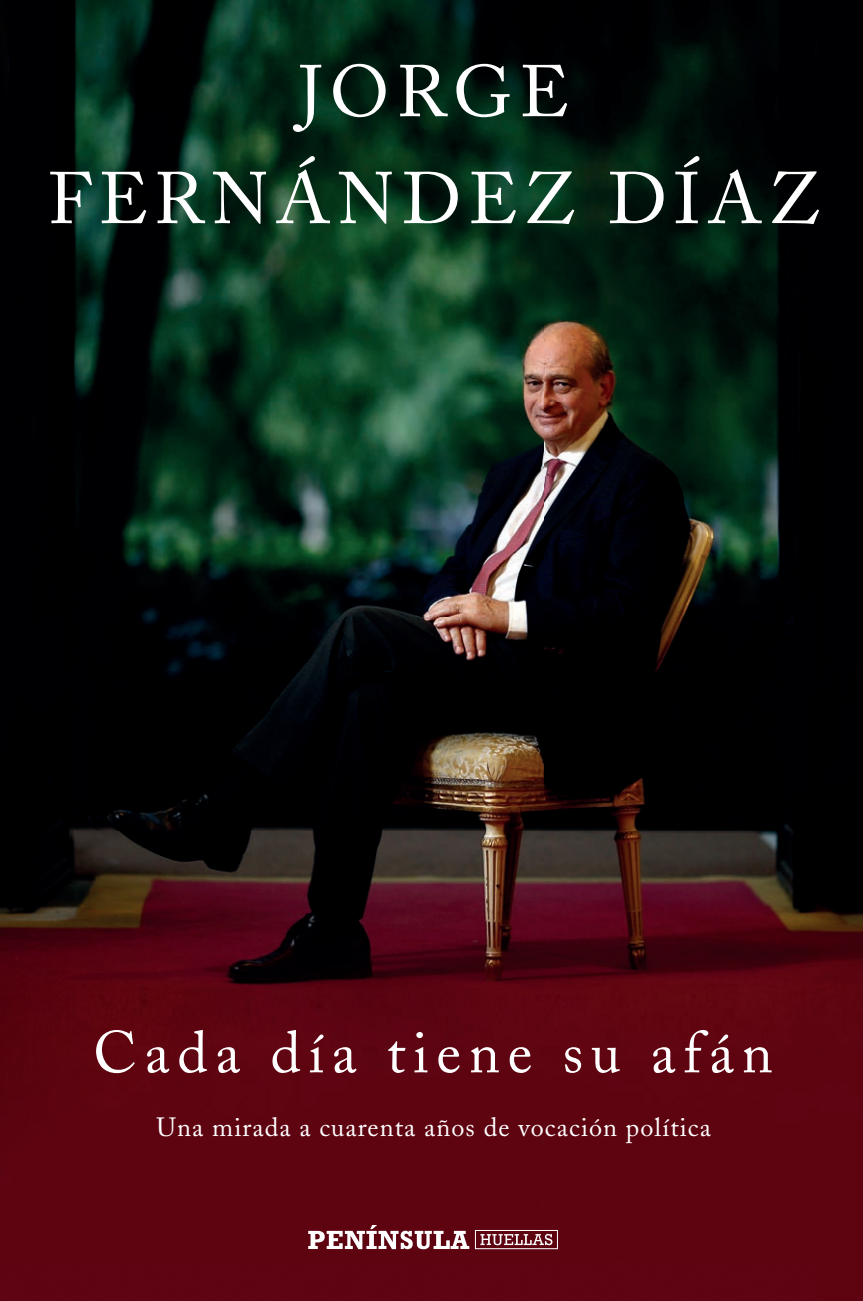
<style>
.page{position:relative;width:863px;height:1301px;background:#fff}
.page>*{position:absolute;margin:0;border:0;box-sizing:border-box;transform-origin:0 0}
.t1{font:72.4px/107px "Adobe Caslon";letter-spacing:.1em;color:#fff;text-align:center}
.t2{font:58.4px "Adobe Caslon";letter-spacing:.13em;color:#fff}
.t3{font:26.2px "Adobe Caslon";letter-spacing:.04em;color:#fff}
</style>
<div class="page">
<img style="left:0;top:0;width:863px;height:1301px">
<svg style="left:308px;top:1225px;width:161px;height:24px"></svg>
<svg style="left:475px;top:1230px;width:83px;height:19px"></svg>
<h1 class="t1" style="left:48px;top:39px;width:773px">JORGE<br>FERNÁNDEZ DÍAZ</h1>
<h2 class="t2" style="left:93px;top:1018px;width:681px">Cada día tiene su afán</h2>
<p class="t3" style="left:157px;top:1112px;width:556px">Una mirada a cuarenta años de vocación política</p>
</div>
